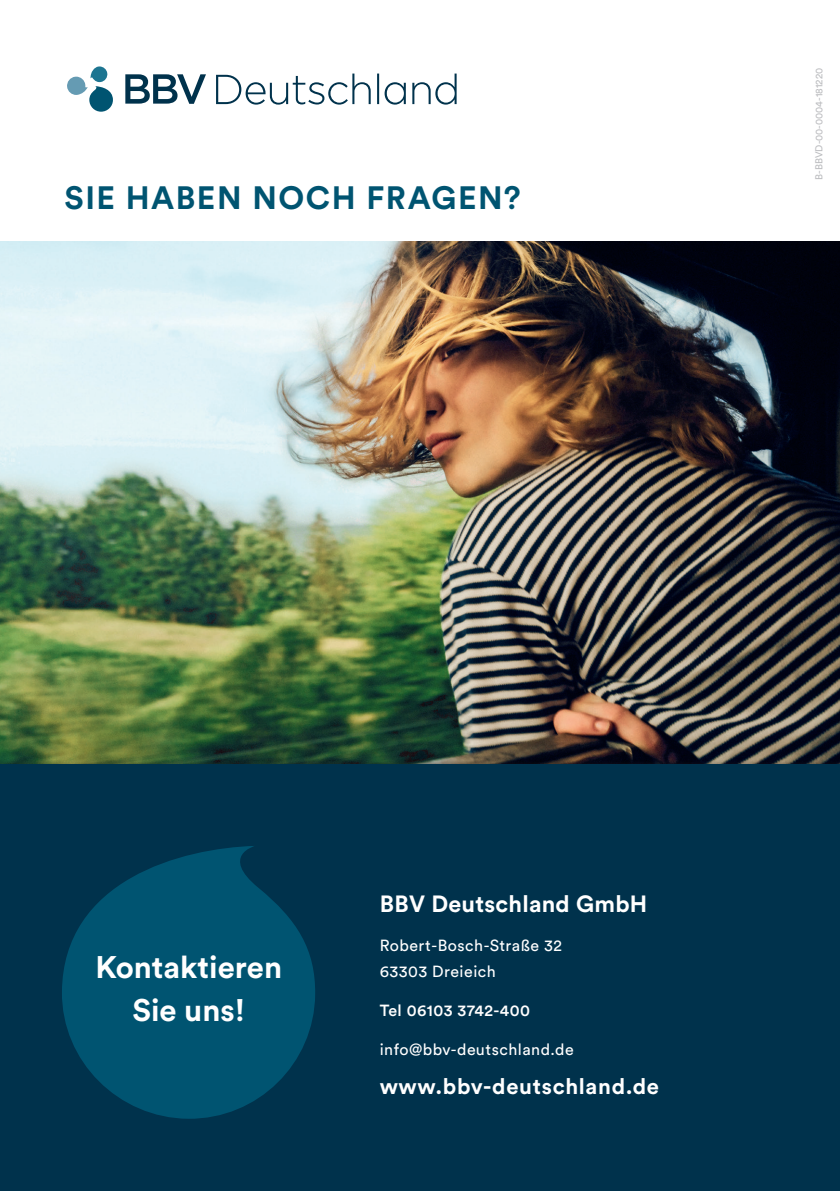
<style>
.page{position:relative;width:840px;height:1191px;background:#fff}
.page>*{position:absolute;margin:0;border:0;box-sizing:border-box;transform-origin:0 0}
.t1{font:700 32px "Circular Std";letter-spacing:.05em;color:#005471}
.t2{font:700 31px/43px "Circular Std";color:#fff;text-align:center}
.t3{font:700 23.2px "Circular Std";letter-spacing:.01em;color:#fff}
.t4{font:700 22px "Circular Std";letter-spacing:.03em;color:#fff}
.t5{font:16px/26px "Circular Std";letter-spacing:.03em;color:#fff}
.t6{font:500 16px "Circular Std";letter-spacing:.025em;color:#fff}
.t7{font:10px "Circular Std";color:#bcbdc0}
</style>
<div class="page">
<img style="left:0;top:241px;width:839px;height:519px">
<div style="left:0;top:765px;width:839px;height:426px;background:#00324c"></div>
<svg style="left:62px;top:846px;width:253px;height:273px;fill:#005471"></svg>
<svg style="left:67px;top:66px;width:46px;height:46px"></svg>
<svg style="left:125px;top:74px;width:81px;height:30px"></svg>
<svg style="left:216px;top:74px;width:240px;height:31px"></svg>
<h1 class="t1" style="left:64px;top:177px;width:457px">SIE HABEN NOCH FRAGEN?</h1>
<p class="t7" style="left:812px;top:180px;width:113px;rotate:-90deg">B-BBVD-00-0004-181220</p>
<h2 class="t2" style="left:95px;top:944px;width:188px">Kontaktieren<br>Sie uns!</h2>
<h3 class="t3" style="left:379px;top:888px;width:269px">BBV Deutschland GmbH</h3>
<p class="t5" style="left:379px;top:932px;width:183px">Robert-Bosch-Straße 32<br>63303 Dreieich</p>
<p class="t6" style="left:379px;top:1000px;width:152px">Tel 06103 3742-400</p>
<p class="t5" style="left:379px;top:1036px;width:195px">info@bbv-deutschland.de</p>
<h3 class="t4" style="left:379px;top:1071px;width:281px">www.bbv-deutschland.de</h3>
</div>
